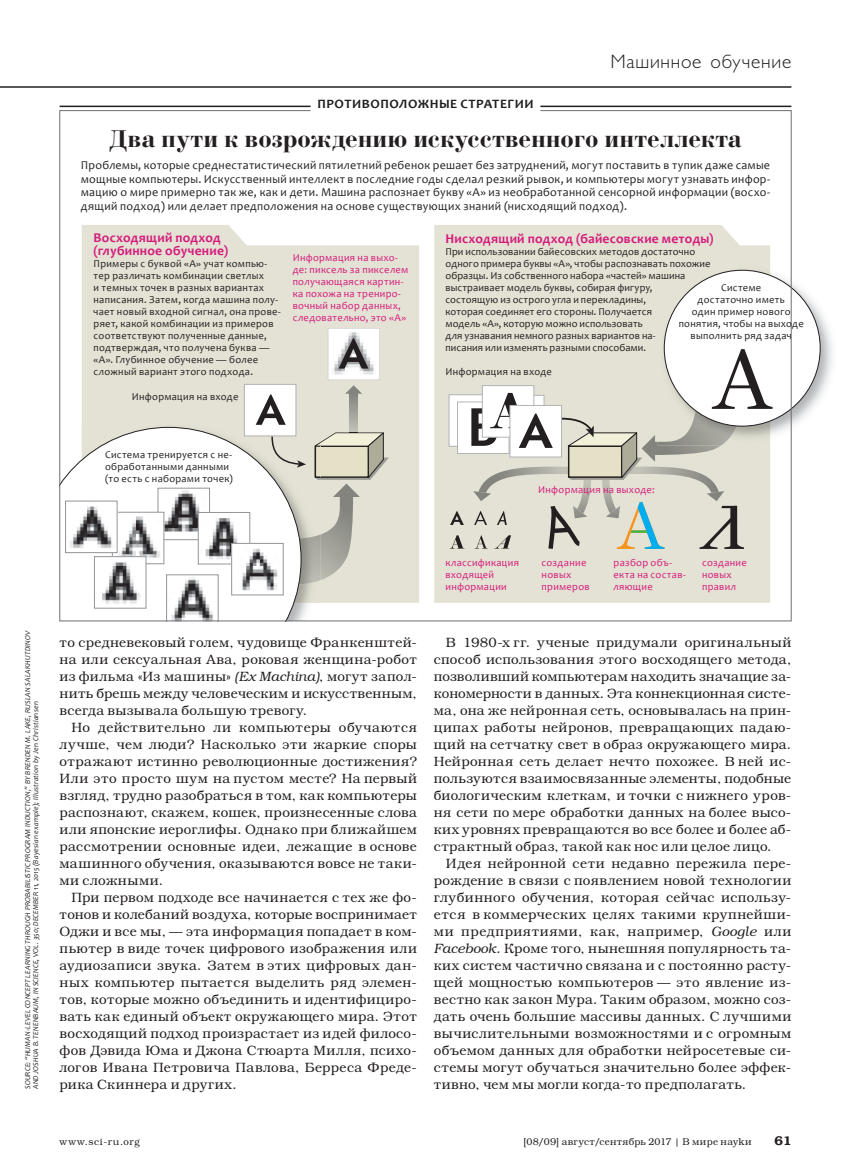
<style>
.page{position:relative;width:851px;height:1170px;background:#fff}
.page>*{position:absolute;margin:0;border:0;box-sizing:border-box;transform-origin:0 0}
.t1{font:700 25.5px "Bodoni C";letter-spacing:.025em;color:#231f20}
.t2{font:300 19.5px "Gals";letter-spacing:.04em;color:#231f20}
.t3{font:300 13.5px/17px "Bookman C";letter-spacing:.025em;color:#231f20;text-align:justify}
.t4{font:700 13.5px/13.5px "Candara";letter-spacing:.02em;color:#d51a7b}
.t5{font:700 12.9px "Candara";letter-spacing:.035em;color:#231f20;scale:1.05 1}
.t6{font:600 12.75px "Bookman C";color:#231f20}
.t7{font:12px/13.5px "Candara";letter-spacing:.025em;color:#231f20;text-align:justify}
.t8{font:10.5px/12px "Candara";letter-spacing:.02em;color:#231f20}
.t9{font:10.5px/12px "Candara";letter-spacing:.025em;color:#d51a7b}
.t10{font:300 9.75px "Bookman C";letter-spacing:.03em;color:#231f20}
.t11{font:300 9.75px "Bookman C";letter-spacing:.07em;color:#231f20}
.t12{font:italic 7.5px/8.2px "Candara";letter-spacing:.025em;color:#231f20}
.s1{font-style:italic}
</style>
<div class="page">
<hr style="left:0;top:86px;width:791px;height:2px;background:#231f20">
<img style="left:791px;top:264px;width:41px;height:181px">
<div style="left:664px;top:270px;width:156px;height:156px;background:#fff;border-radius:50%"></div>
<svg style="left:59px;top:110px;width:732px;height:511px"></svg>
<hr style="left:60px;top:106px;width:250px;height:1px;background:#231f20">
<hr style="left:540px;top:106px;width:251px;height:1px;background:#231f20">
<h2 class="t2" style="left:611px;top:52px;width:182px">Машинное обучение</h2>
<p class="t5" style="left:317px;top:96px;width:207px">ПРОТИВОПОЛОЖНЫЕ СТРАТЕГИИ</p>
<h1 class="t1" style="left:109px;top:126px;width:633px">Два пути к возрождению искусственного интеллекта</h1>
<p class="t7" style="left:81px;top:159px;width:690px">Проблемы, которые среднестатистический пятилетний ребенок решает без затруднений, могут поставить в тупик даже самые мощные компьютеры. Искусственный интеллект в последние годы сделал резкий рывок, и компьютеры могут узнавать инфор&shy;мацию о мире примерно так же, как и дети. Машина распознает букву «А» из необработанной сенсорной информации (восхо&shy;дящий подход) или делает предположения на основе существующих знаний (нисходящий подход).</p>
<p class="t4" style="left:94px;top:230px;width:136px">Восходящий подход (глубинное обучение)</p>
<p class="t8" style="left:94px;top:258px;width:189px">Примеры с буквой «А» учат компью&shy;тер различать комбинации светлых<br>и темных точек в разных вариантах написания. Затем, когда машина полу&shy;чает новый входной сигнал, она прове&shy;ряет, какой комбинации из примеров соответствуют полученные данные, подтверждая, что получена буква — «А». Глубинное обучение — более сложный вариант этого подхода.</p>
<p class="t8" style="left:132px;top:390px;width:108px">Информация на входе</p>
<p class="t9" style="left:293px;top:251px;width:117px">Информация на выхо&shy;де: пиксель за пикселем получающаяся картин&shy;ка похожа на трениро&shy;вочный набор данных, следовательно, это «А»</p>
<p class="t8" style="left:105px;top:448px;width:129px">Система тренируется с не&shy;обработанными данными (то есть с наборами точек)</p>
<p class="t4" style="left:445px;top:231px;width:269px">Нисходящий подход (байесовские методы)</p>
<p class="t8" style="left:445px;top:245px;width:266px">При использовании байесовских методов достаточно одного примера буквы «А», чтобы распознавать похожие образцы. Из собственного набора «частей» машина выстраивает модель буквы, собирая фигуру,<br>состоящую из острого угла и перекладины,<br>которая соединяет его стороны. Получается<br>модель «А», которую можно использовать<br>для узнавания немного разных вариантов на-<br>писания или изменять разными способами.</p>
<p class="t8" style="left:678px;top:282px;width:127px;text-align:center">Системе<br>достаточно иметь<br>один пример нового понятия, чтобы на выходе выполнить ряд задач</p>
<p class="t8" style="left:445px;top:365px;width:108px">Информация на входе</p>
<p class="t9" style="left:538px;top:484px;width:118px">Информация на выходе:</p>
<p class="t12" style="left:23px;top:1089px;width:460px;rotate:-90deg">SOURCE: “HUMAN-LEVEL CONCEPT LEARNING THROUGH PROBABILISTIC PROGRAM INDUCTION,” BY BRENDEN M. LAKE, RUSLAN SALAKHUTDINOV<br>AND JOSHUA B. TENENBAUM, IN SCIENCE, VOL. 350; DECEMBER 11, 2015 (Bayesian example); Illustration by Jen Christiansen</p>
<p class="t3" style="left:60px;top:633px;width:359px">то средневековый голем, чудовище Франкенштей&shy;на или сексуальная Ава, роковая женщина-робот из фильма «Из машины» <span class="s1">(Ex Machina)</span>, могут запол&shy;нить брешь между человеческим и искусственным, всегда вызывала большую тревогу.</p>
<p class="t3" style="left:60px;top:718px;width:359px;text-indent:12px">Но действительно ли компьютеры обучаются лучше, чем люди? Насколько эти жаркие споры отражают истинно революционные достижения?<br>Или это просто шум на пустом месте? На первый взгляд, трудно разобраться в том, как компьютеры распознают, скажем, кошек, произнесенные слова или японские иероглифы. Однако при ближайшем рассмотрении основные идеи, лежащие в основе машинного обучения, оказываются вовсе не таки&shy;ми сложными.</p>
<p class="t3" style="left:59px;top:888px;width:359px;text-indent:12px">При первом подходе все начинается с тех же фо&shy;тонов и колебаний воздуха, которые воспринимает Оджи и все мы, — эта информация попадает в ком&shy;пьютер в виде точек цифрового изображения или аудиозаписи звука. Затем в этих цифровых дан&shy;ных компьютер пытается выделить ряд элемен&shy;тов, которые можно объединить и идентифициро&shy;вать как единый объект окружающего мира. Этот восходящий подход произрастает из идей филосо&shy;фов Дэвида Юма и Джона Стюарта Милля, психо&shy;логов Ивана Петровича Павлова, Берреса Фреде&shy;рика Скиннера и других.</p>
<p class="t9" style="left:445px;top:556px;width:75px">классификация входящей информации</p>
<p class="t9" style="left:541px;top:556px;width:50px">создание новых примеров</p>
<p class="t9" style="left:613px;top:556px;width:74px">разбор объ&shy;екта на состав&shy;ляющие</p>
<p class="t9" style="left:702px;top:556px;width:46px">создание новых правил</p>
<p class="t3" style="left:434px;top:633px;width:359px;text-indent:12px">В 1980-х гг. ученые придумали оригинальный способ использования этого восходящего метода, позволивший компьютерам находить значащие за&shy;кономерности в данных. Эта коннекционная систе&shy;ма, она же нейронная сеть, основывалась на прин&shy;ципах работы нейронов, превращающих падаю&shy;щий на сетчатку свет в образ окружающего мира.<br>Нейронная сеть делает нечто похожее. В ней ис&shy;пользуются взаимосвязанные элементы, подобные биологическим клеткам, и точки с нижнего уров&shy;ня сети по мере обработки данных на более высо&shy;ких уровнях превращаются во все более и более аб&shy;страктный образ, такой как нос или целое лицо.</p>
<p class="t3" style="left:434px;top:854px;width:359px;text-indent:12px">Идея нейронной сети недавно пережила пере&shy;рождение в связи с появлением новой технологии глубинного обучения, которая сейчас использу&shy;ется в коммерческих целях такими крупнейши&shy;ми предприятиями, как, например, <span class="s1">Google</span> или <span class="s1">Facebook</span>. Кроме того, нынешняя популярность та&shy;ких систем частично связана и с постоянно расту&shy;щей мощностью компьютеров — это явление из&shy;вестно как закон Мура. Таким образом, можно соз&shy;дать очень большие массивы данных. С лучшими вычислительными возможностями и с огромным объемом данных для обработки нейросетевые си&shy;стемы могут обучаться значительно более эффек&shy;тивно, чем мы могли когда-то предполагать.</p>
<p class="t11" style="left:60px;top:1135px;width:82px">www.sci-ru.org</p>
<p class="t10" style="left:523px;top:1135px;width:229px">[08/09] август/сентябрь 2017 | В мире науkи</p>
<p class="t6" style="left:774px;top:1132px;width:18px">61</p>
</div>
